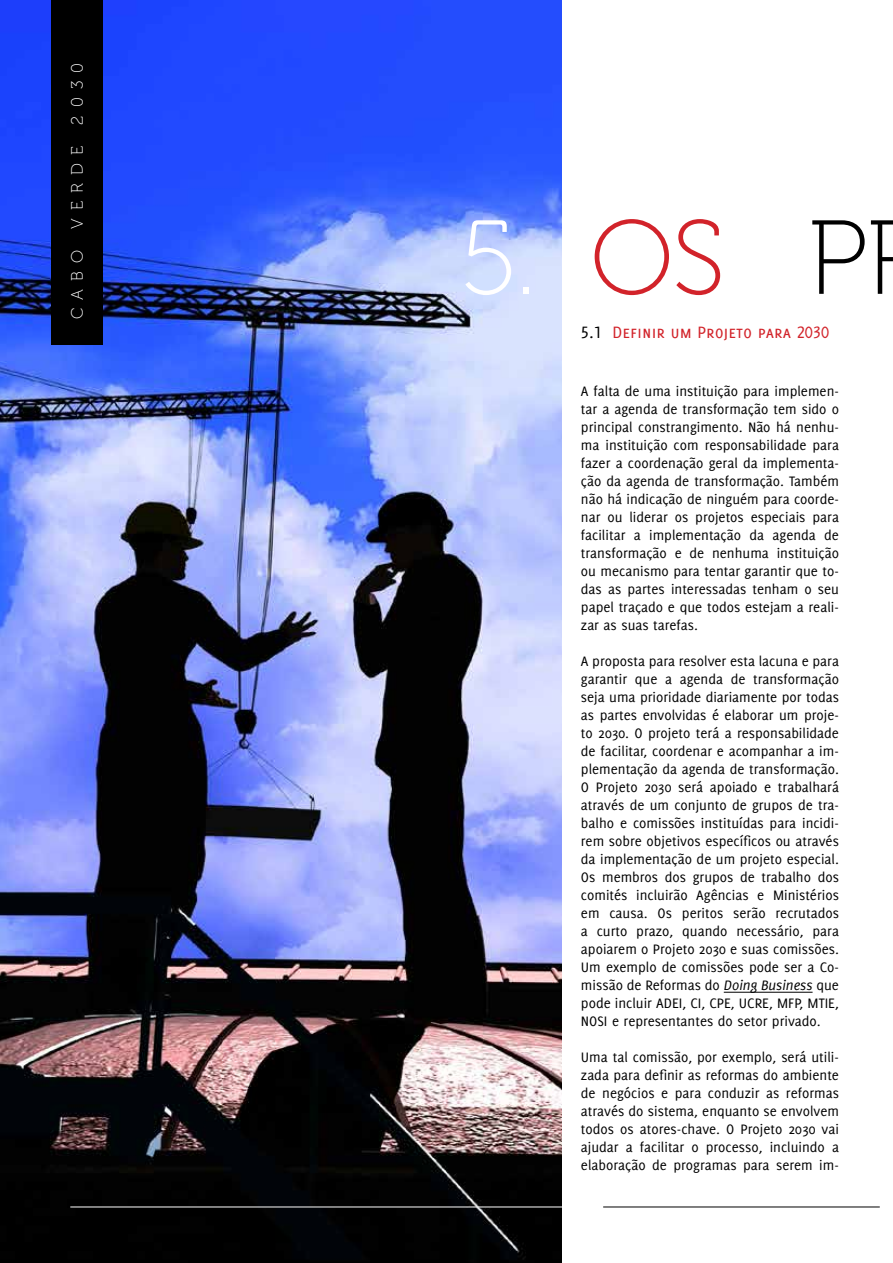
<style>
.page{position:relative;width:893px;height:1263px;background:#fff}
.page>*{position:absolute;margin:0;border:0;box-sizing:border-box;transform-origin:0 0}
.t1{font:105px "Museo 100";color:#fff}
.t2{font:18px "Delicious Small Caps";color:#d2232a}
.t3{font:16.5px "Museo 100";letter-spacing:.5em;color:#fff}
.t4{font:15px/18px "Delicious";color:#000;text-align:justify}
.s1{color:#d2232a}
.s2{color:#000}
.s3{font-style:italic}
</style>
<div class="page">
<img style="left:0;top:0;width:561px;height:1263px">
<div style="left:51px;top:0;width:52px;height:344px;background:#000"></div>
<hr style="left:70px;top:1207px;width:810px;height:1px;background:#fff">
<hr style="left:603px;top:1207px;width:277px;height:1px;background:#000">
<hr style="left:724px;top:992px;width:89px;height:1px;background:#000">
<p class="t3" style="left:68px;top:125px;width:63px;rotate:-90deg">2030</p>
<p class="t3" style="left:68px;top:229px;width:85px;rotate:-90deg">VERDE</p>
<p class="t3" style="left:68px;top:319px;width:71px;rotate:-90deg">CABO</p>
<h1 class="t1" style="left:459px;top:202px;width:409px">5. <span class="s1">OS</span> <span class="s2">P</span></h1>
<p class="t2" style="left:581px;top:321px;width:250px"><span class="s2">5.1</span> Definir um Projeto para 2030</p>
<p class="t4" style="left:581px;top:382px;width:260px">A falta de uma instituição para implemen&shy;tar a agenda de transformação tem sido o principal constrangimento. Não há nenhu&shy;ma instituição com responsabilidade para fazer a coordenação geral da implementa&shy;ção da agenda de transformação. Também não há indicação de ninguém para coorde&shy;nar ou liderar os projetos especiais para facilitar a implementação da agenda de transformação e de nenhuma instituição ou mecanismo para tentar garantir que to&shy;das as partes interessadas tenham o seu papel traçado e que todos estejam a reali&shy;zar as suas tarefas.</p>
<p class="t4" style="left:581px;top:652px;width:260px">A proposta para resolver esta lacuna e para garantir que a agenda de transformação seja uma prioridade diariamente por todas as partes envolvidas é elaborar um proje&shy;to 2030. O projeto terá a responsabilidade de facilitar, coordenar e acompanhar a im&shy;plementação da agenda de transformação.<br>O Projeto 2030 será apoiado e trabalhará através de um conjunto de grupos de tra&shy;balho e comissões instituídas para incidi&shy;rem sobre objetivos específicos ou através da implementação de um projeto especial.<br>Os membros dos grupos de trabalho dos comités incluirão Agências e Ministérios em causa. Os peritos serão recrutados a curto prazo, quando necessário, para apoiarem o Projeto 2030 e suas comissões.<br>Um exemplo de comissões pode ser a Co&shy;missão de Reformas do <span class="s3">Doing Business</span> que pode incluir ADEI, CI, CPE, UCRE, MFP, MTIE, NOSI e representantes do setor privado.</p>
<p class="t4" style="left:581px;top:1048px;width:260px">Uma tal comissão, por exemplo, será utili&shy;zada para definir as reformas do ambiente de negócios e para conduzir as reformas através do sistema, enquanto se envolvem todos os atores-chave. O Projeto 2030 vai ajudar a facilitar o processo, incluindo a elaboração de programas para serem im-</p>
</div>
